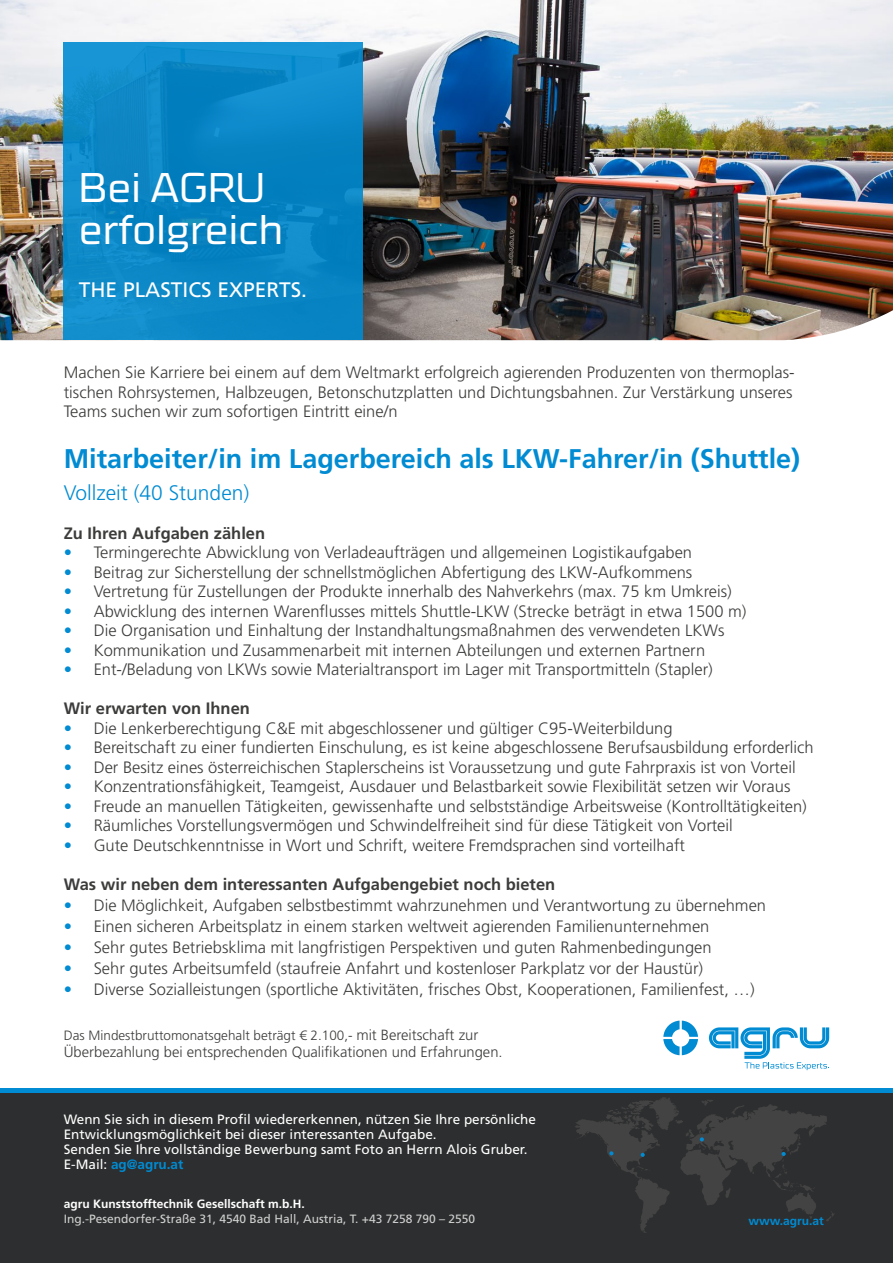
<style>
.page{position:relative;width:893px;height:1263px;background:#fff}
.page>*{position:absolute;margin:0;border:0;box-sizing:border-box;transform-origin:0 0}
.t1{font:300 42px/42px "Cube Pro";color:#fff}
.t2{font:700 27px "Frutiger LT Std";color:#008bd2}
.t3{font:300 21px "Frutiger LT Std";color:#008bd2}
.t4{font:21px "Frutiger LT Std";color:#fff}
.t5{font:300 16.5px/19.5px "Frutiger LT Std";color:#3c3c3b}
.t6{font:700 16.5px "Frutiger LT Std";color:#3c3c3b}
.t7{font:300 14.7px "Frutiger LT Std";color:#3c3c3b}
.t8{font:13.5px/15px "Frutiger LT Std";color:#fff}
.t9{font:300 13.5px "Frutiger LT Std";color:#3c3c3b}
.t10{font:12px "Frutiger LT Std";color:#d0d0d0}
.t11{font:700 12px "Frutiger LT Std";color:#fff}
.t12{font:700 12px "Frutiger LT Std";color:#008bd2}
.s1{color:#008bd2}
.s2{font-size:14.7px}
.s3{font-weight:700;color:#008bd2}
</style>
<div class="page">
<img style="left:0;top:0;width:893px;height:340px">
<div style="left:0;top:1093px;width:893px;height:170px;background:#2d2e2f"></div>
<svg style="left:575px;top:1097px;width:259px;height:136px"></svg>
<hr style="left:0;top:1089px;width:893px;height:4px;background:#008bd2">
<svg style="left:663px;top:1020px;width:35px;height:35px"></svg>
<svg style="left:709px;top:1027px;width:120px;height:43px"></svg>
<div style="left:64px;top:43px;width:299px;height:297px;background:linear-gradient(to bottom,#0d89c9,#0984c3)"></div>
<h1 class="t1" style="left:79px;top:166px;width:206px">Bei AGRU erfolgreich</h1>
<p class="t4" style="left:79px;top:277px;width:230px">THE PLASTICS EXPERTS.</p>
<p class="t5" style="left:64px;top:363px;width:732px">Machen Sie Karriere bei einem auf dem Weltmarkt erfolgreich agierenden Produzenten von thermoplas&shy;tischen Rohrsystemen, Halbzeugen, Betonschutzplatten und Dichtungsbahnen. Zur Verstärkung unseres<br>Teams suchen wir zum sofortigen Eintritt eine/n</p>
<h2 class="t2" style="left:64px;top:443px;width:738px">Mitarbeiter/in im Lagerbereich als LKW-Fahrer/in (Shuttle)</h2>
<p class="t3" style="left:64px;top:480px;width:187px">Vollzeit (40 Stunden)</p>
<p class="t6" style="left:64px;top:523px;width:203px">Zu Ihren Aufgaben zählen</p>
<p class="t5" style="left:64px;top:543px;width:630px"><span class="s1">•</span> Termingerechte Abwicklung von Verladeaufträgen und allgemeinen Logistikaufgaben</p>
<p class="t5" style="left:64px;top:562px;width:630px"><span class="s1">•</span> Beitrag zur Sicherstellung der schnellstmöglichen Abfertigung des LKW-Aufkommens</p>
<p class="t5" style="left:64px;top:582px;width:670px"><span class="s1">•</span> Vertretung für Zustellungen der Produkte innerhalb des Nahverkehrs (max. 75 km Umkreis)</p>
<p class="t5" style="left:64px;top:601px;width:684px"><span class="s1">•</span> Abwicklung des internen Warenflusses mittels Shuttle-LKW (Strecke beträgt in etwa 1500 m)</p>
<p class="t5" style="left:64px;top:621px;width:662px"><span class="s1">•</span> Die Organisation und Einhaltung der Instandhaltungsmaßnahmen des verwendeten LKWs</p>
<p class="t5" style="left:64px;top:640px;width:643px"><span class="s1">•</span> Kommunikation und Zusammenarbeit mit internen Abteilungen und externen Partnern</p>
<p class="t5" style="left:64px;top:660px;width:650px"><span class="s1">•</span> Ent-/Beladung von LKWs sowie Materialtransport im Lager mit Transportmitteln (Stapler)</p>
<p class="t6" style="left:64px;top:699px;width:188px">Wir erwarten von Ihnen</p>
<p class="t5" style="left:64px;top:718px;width:610px"><span class="s1">•</span> Die Lenkerberechtigung C&amp;E mit abgeschlossener und gültiger C95-Weiterbildung</p>
<p class="t5" style="left:64px;top:738px;width:751px"><span class="s1">•</span> Bereitschaft zu einer fundierten Einschulung, es ist keine abgeschlossene Berufsausbildung erforderlich</p>
<p class="t5" style="left:64px;top:757px;width:733px"><span class="s1">•</span> Der Besitz eines österreichischen Staplerscheins ist Voraussetzung und gute Fahrpraxis ist von Vorteil</p>
<p class="t5" style="left:64px;top:777px;width:728px"><span class="s1">•</span> Konzentrationsfähigkeit, Teamgeist, Ausdauer und Belastbarkeit sowie Flexibilität setzen wir Voraus</p>
<p class="t5" style="left:64px;top:796px;width:745px"><span class="s1">•</span> Freude an manuellen Tätigkeiten, gewissenhafte und selbstständige Arbeitsweise (Kontrolltätigkeiten)</p>
<p class="t5" style="left:64px;top:816px;width:671px"><span class="s1">•</span> Räumliches Vorstellungsvermögen und Schwindelfreiheit sind für diese Tätigkeit von Vorteil</p>
<p class="t5" style="left:64px;top:835px;width:623px"><span class="s1">•</span> Gute Deutschkenntnisse in Wort und Schrift, weitere Fremdsprachen sind vorteilhaft</p>
<p class="t6" style="left:64px;top:874px;width:493px">Was wir neben dem interessanten Aufgabengebiet noch bieten</p>
<p class="t5" style="left:64px;top:895px;width:704px"><span class="s1">•</span> Die Möglichkeit, Aufgaben selbstbestimmt wahrzunehmen und Verantwortung zu übernehmen</p>
<p class="t5" style="left:64px;top:916px;width:647px"><span class="s1">•</span> Einen sicheren Arbeitsplatz in einem starken weltweit agierenden Familienunternehmen</p>
<p class="t5" style="left:64px;top:937px;width:649px"><span class="s1">•</span> Sehr gutes Betriebsklima mit langfristigen Perspektiven und guten Rahmenbedingungen</p>
<p class="t5" style="left:64px;top:958px;width:641px"><span class="s1">•</span> Sehr gutes Arbeitsumfeld (staufreie Anfahrt und kostenloser Parkplatz vor der Haustür)</p>
<p class="t5" style="left:64px;top:979px;width:692px"><span class="s1">•</span> Diverse Sozialleistungen (sportliche Aktivitäten, frisches Obst, Kooperationen, Familienfest, …)</p>
<p class="t9" style="left:64px;top:1028px;width:416px">Das Mindestbruttomonatsgehalt beträgt € 2.100,- <span class="s2">mit Bereitschaft zur</span></p>
<p class="t7" style="left:64px;top:1044px;width:440px">Überbezahlung bei entsprechenden Qualifikationen und Erfahrungen.</p>
<p class="t8" style="left:64px;top:1112px;width:474px">Wenn Sie sich in diesem Profil wiedererkennen, nützen Sie Ihre persönliche Entwicklungsmöglichkeit bei dieser interessanten Aufgabe.<br>Senden Sie Ihre vollständige Bewerbung samt Foto an Herrn Alois Gruber.<br>E-Mail: <span class="s3">ag@agru.at</span></p>
<p class="t11" style="left:64px;top:1197px;width:243px">agru Kunststofftechnik Gesellschaft m.b.H.</p>
<p class="t10" style="left:64px;top:1212px;width:413px">Ing.-Pesendorfer-Straße 31, 4540 Bad Hall, Austria, T. +43 7258 790 – 2550</p>
<p class="t12" style="left:748px;top:1214px;width:77px">www.agru.at</p>
</div>
